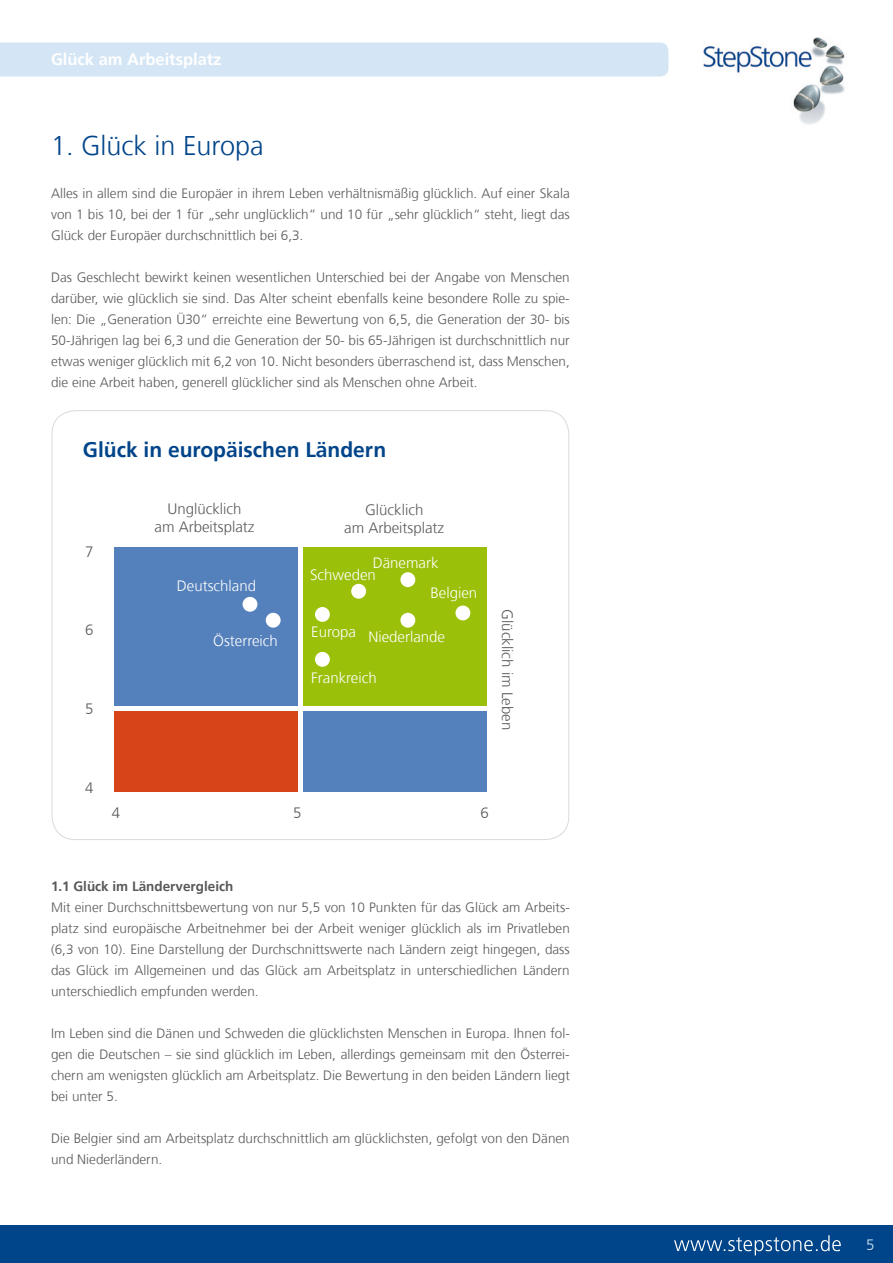
<style>
.page{position:relative;width:893px;height:1263px;background:#fff}
.page>*{position:absolute;margin:0;border:0;box-sizing:border-box;transform-origin:0 0}
.t1{font:300 27px "Frutiger";color:#004489}
.t2{font:700 21px "Frutiger";color:#004489}
.t3{font:700 16.5px "Frutiger";color:#fff}
.t4{font:300 15px/18px "Frutiger";color:#58585a;text-align:center}
.t5{font:300 15px/30.6px "Frutiger";color:#fff}
.t6{font:300 15px "Frutiger";color:#d4e6f5}
.t7{font:300 13.5px/21px "Frutiger";color:#58585a;text-align:justify}
.t8{font:700 13.5px "Frutiger";color:#58585a}
</style>
<div class="page">
<div style="left:0;top:43px;width:668px;height:34px;background:#d4e6f5"></div>
<div style="left:0;top:1225px;width:893px;height:38px;background:#004489"></div>
<svg style="left:674px;top:1235px;width:167px;height:20px"></svg>
<img style="left:703px;top:37px;width:142px;height:87px">
<div style="left:114px;top:547px;width:184px;height:159px;background:#5480bb"></div>
<div style="left:114px;top:711px;width:184px;height:81px;background:#d54519"></div>
<div style="left:303px;top:547px;width:184px;height:159px;background:#9bc009"></div>
<div style="left:303px;top:711px;width:184px;height:81px;background:#5480bb"></div>
<div style="left:243px;top:597px;width:14px;height:15px;background:#fff;border-radius:50%"></div>
<div style="left:266px;top:613px;width:15px;height:15px;background:#fff;border-radius:50%"></div>
<div style="left:315px;top:607px;width:15px;height:15px;background:#fff;border-radius:50%"></div>
<div style="left:315px;top:652px;width:15px;height:15px;background:#fff;border-radius:50%"></div>
<div style="left:351px;top:584px;width:15px;height:15px;background:#fff;border-radius:50%"></div>
<div style="left:400px;top:572px;width:15px;height:15px;background:#fff;border-radius:50%"></div>
<div style="left:400px;top:613px;width:15px;height:15px;background:#fff;border-radius:50%"></div>
<div style="left:455px;top:605px;width:15px;height:15px;background:#fff;border-radius:50%"></div>
<p class="t3" style="left:51px;top:50px;width:172px">Glück am Arbeitsplatz</p>
<h1 class="t1" style="left:51px;top:131px;width:214px">1. Glück in Europa</h1>
<p class="t7" style="left:51px;top:183px;width:520px">Alles in allem sind die Europäer in ihrem Leben verhältnismäßig glücklich. Auf einer Skala von 1 bis 10, bei der 1 für „sehr unglücklich“ und 10 für „sehr glücklich“ steht, liegt das Glück der Europäer durchschnittlich bei 6,3.</p>
<p class="t7" style="left:51px;top:267px;width:520px">Das Geschlecht bewirkt keinen wesentlichen Unterschied bei der Angabe von Menschen darüber, wie glücklich sie sind. Das Alter scheint ebenfalls keine besondere Rolle zu spie&shy;len: Die „Generation Ü30“ erreichte eine Bewertung von 6,5, die Generation der 30- bis 50-Jährigen lag bei 6,3 und die Generation der 50- bis 65-Jährigen ist durchschnittlich nur etwas weniger glücklich mit 6,2 von 10. Nicht besonders überraschend ist, dass Menschen, die eine Arbeit haben, generell glücklicher sind als Menschen ohne Arbeit.</p>
<h2 class="t2" style="left:83px;top:438px;width:305px">Glück in europäischen Ländern</h2>
<p class="t4" style="left:85px;top:543px;width:10px">7</p>
<p class="t4" style="left:85px;top:621px;width:10px">6</p>
<p class="t4" style="left:85px;top:700px;width:10px">5</p>
<p class="t4" style="left:155px;top:500px;width:101px">Unglücklich<br>am Arbeitsplatz</p>
<p class="t4" style="left:344px;top:501px;width:101px">Glücklich<br>am Arbeitsplatz</p>
<p class="t5" style="left:431px;top:547px;width:48px;text-indent:-58px">Dänemark<br>Belgien</p>
<p class="t5" style="left:368px;top:622px;width:78px">Niederlande</p>
<p class="t5" style="left:310px;top:559px;width:67px">Schweden</p>
<p class="t5" style="left:177px;top:570px;width:81px">Deutschland</p>
<p class="t5" style="left:213px;top:626px;width:66px">Österreich</p>
<p class="t5" style="left:311px;top:617px;width:46px">Europa</p>
<p class="t5" style="left:311px;top:662px;width:67px">Frankreich</p>
<p class="t4" style="left:516px;top:609px;width:122px;rotate:90deg">Glücklich im Leben</p>
<p class="t4" style="left:85px;top:779px;width:10px">4</p>
<p class="t4" style="left:112px;top:804px;width:10px">4</p>
<p class="t4" style="left:293px;top:804px;width:10px">5</p>
<p class="t4" style="left:481px;top:804px;width:10px">6</p>
<p class="t8" style="left:51px;top:878px;width:184px">1.1 Glück im Ländervergleich</p>
<p class="t7" style="left:51px;top:897px;width:520px">Mit einer Durchschnittsbewertung von nur 5,5 von 10 Punkten für das Glück am Arbeits&shy;platz sind europäische Arbeitnehmer bei der Arbeit weniger glücklich als im Privatleben (6,3 von 10). Eine Darstellung der Durchschnittswerte nach Ländern zeigt hingegen, dass das Glück im Allgemeinen und das Glück am Arbeitsplatz in unterschiedlichen Ländern unterschiedlich empfunden werden.</p>
<p class="t7" style="left:51px;top:1023px;width:520px">Im Leben sind die Dänen und Schweden die glücklichsten Menschen in Europa. Ihnen fol&shy;gen die Deutschen – sie sind glücklich im Leben, allerdings gemeinsam mit den Österrei&shy;chern am wenigsten glücklich am Arbeitsplatz. Die Bewertung in den beiden Ländern liegt bei unter 5.</p>
<p class="t7" style="left:51px;top:1128px;width:520px">Die Belgier sind am Arbeitsplatz durchschnittlich am glücklichsten, gefolgt von den Dänen und Niederländern.</p>
<p class="t6" style="left:866px;top:1236px;width:10px">5</p>
</div>
